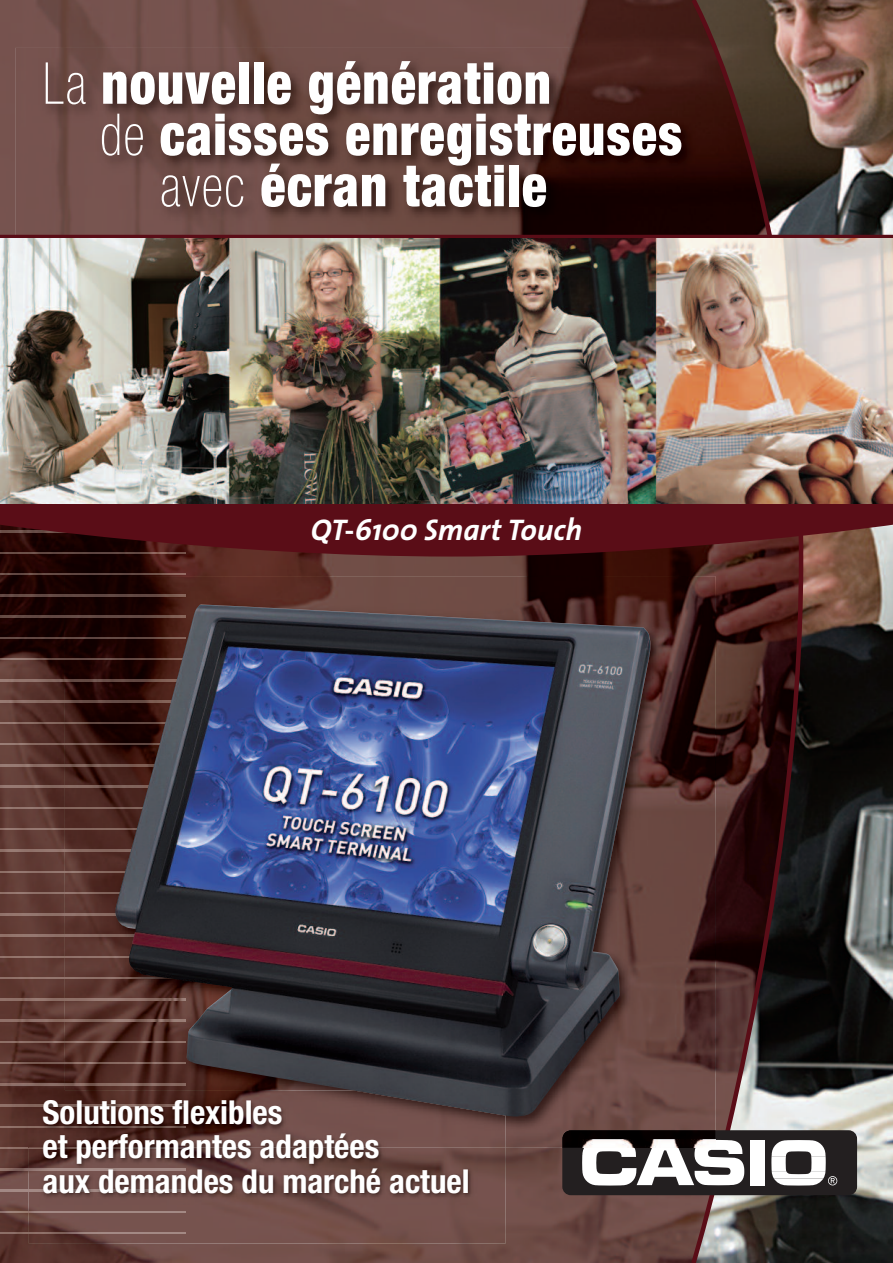
<style>
.page{position:relative;width:893px;height:1263px;background:#fff}
.page>*{position:absolute;margin:0;border:0;box-sizing:border-box;transform-origin:0 0}
.t1{font:900 condensed 57.9px "Helvetica Neue";letter-spacing:.025em;color:#fff;scale:.9 1}
.t2{font:700 condensed 33px/34.5px "Helvetica Neue";color:#fff}
.t3{font:italic 700 30px "Lacostesans";color:#fff}
.s1{font-weight:100}
</style>
<div class="page">
<img style="left:805px;top:0;width:88px;height:1263px">
<img style="left:0;top:0;width:689px;height:1263px">
<img style="left:15px;top:48px;width:674px;height:187px">
<svg style="left:689px;top:0;width:116px;height:1263px;background:#432c28"></svg>
<div style="left:562px;top:1130px;width:295px;height:65px;background:#231f20;border-radius:9px"></div>
<div style="left:750px;top:1140px;width:14px;height:45px;background:#fff"></div>
<svg style="left:582px;top:1140px;width:162px;height:45px"></svg>
<svg style="left:771px;top:1140px;width:66px;height:45px"></svg>
<hr style="left:0;top:235px;width:893px;height:4px;background:#5a0d17">
<img style="left:0;top:573px;width:185px;height:2px">
<img style="left:0;top:595px;width:64px;height:1px">
<img style="left:0;top:616px;width:64px;height:1px">
<img style="left:0;top:637px;width:64px;height:2px">
<img style="left:0;top:658px;width:64px;height:2px">
<img style="left:0;top:680px;width:64px;height:1px">
<img style="left:0;top:701px;width:64px;height:1px">
<img style="left:0;top:722px;width:64px;height:2px">
<img style="left:0;top:743px;width:64px;height:2px">
<img style="left:0;top:765px;width:64px;height:1px">
<img style="left:0;top:786px;width:64px;height:1px">
<img style="left:0;top:807px;width:64px;height:2px">
<img style="left:0;top:828px;width:64px;height:2px">
<img style="left:0;top:850px;width:64px;height:1px">
<img style="left:0;top:871px;width:64px;height:1px">
<img style="left:0;top:892px;width:64px;height:2px">
<img style="left:0;top:913px;width:64px;height:2px">
<img style="left:0;top:935px;width:64px;height:1px">
<img style="left:0;top:956px;width:64px;height:1px">
<img style="left:0;top:977px;width:64px;height:2px">
<img style="left:0;top:998px;width:64px;height:2px">
<img style="left:0;top:1020px;width:64px;height:1px">
<img style="left:0;top:1041px;width:64px;height:1px">
<img style="left:0;top:1062px;width:64px;height:2px">
<img style="left:0;top:1084px;width:64px;height:1px">
<svg style="left:0;top:1105px;width:29px;height:1px"></svg>
<img style="left:0;top:1126px;width:29px;height:2px">
<img style="left:0;top:1147px;width:29px;height:2px">
<svg style="left:0;top:1169px;width:29px;height:1px"></svg>
<svg style="left:0;top:1190px;width:29px;height:1px"></svg>
<svg style="left:0;top:1211px;width:29px;height:1px"></svg>
<img style="left:0;top:1232px;width:29px;height:2px">
<img style="left:0;top:238px;width:893px;height:266px">
<svg style="left:0;top:504px;width:893px;height:52px;background:#58141a"></svg>
<img style="left:64px;top:576px;width:651px;height:572px">
<img style="left:562px;top:1130px;width:153px;height:18px">
<img style="left:582px;top:1140px;width:133px;height:8px">
<img style="left:115px;top:604px;width:536px;height:513px">
<img style="left:29px;top:1090px;width:477px;height:153px">
<img style="left:29px;top:1105px;width:156px;height:1px">
<img style="left:29px;top:1169px;width:156px;height:1px">
<img style="left:29px;top:1190px;width:156px;height:1px">
<img style="left:29px;top:1211px;width:156px;height:1px">
<img style="left:64px;top:1126px;width:121px;height:2px">
<img style="left:64px;top:1147px;width:121px;height:1px">
<img style="left:353px;top:1090px;width:153px;height:25px">
<h1 class="t1" style="left:43px;top:62px;width:566px"><span class="s1">La</span> nouvelle génération</h1>
<h1 class="t1" style="left:100px;top:114px;width:649px"><span class="s1">de</span> caisses enregistreuses</h1>
<h1 class="t1" style="left:160px;top:165px;width:431px"><span class="s1">avec</span> écran tactile</h1>
<p class="t3" style="left:311px;top:518px;width:273px">QT-6100 Smart Touch</p>
<p class="t2" style="left:43px;top:1097px;width:429px">Solutions flexibles<br>et performantes adaptées<br>aux demandes du marché actuel</p>
</div>
